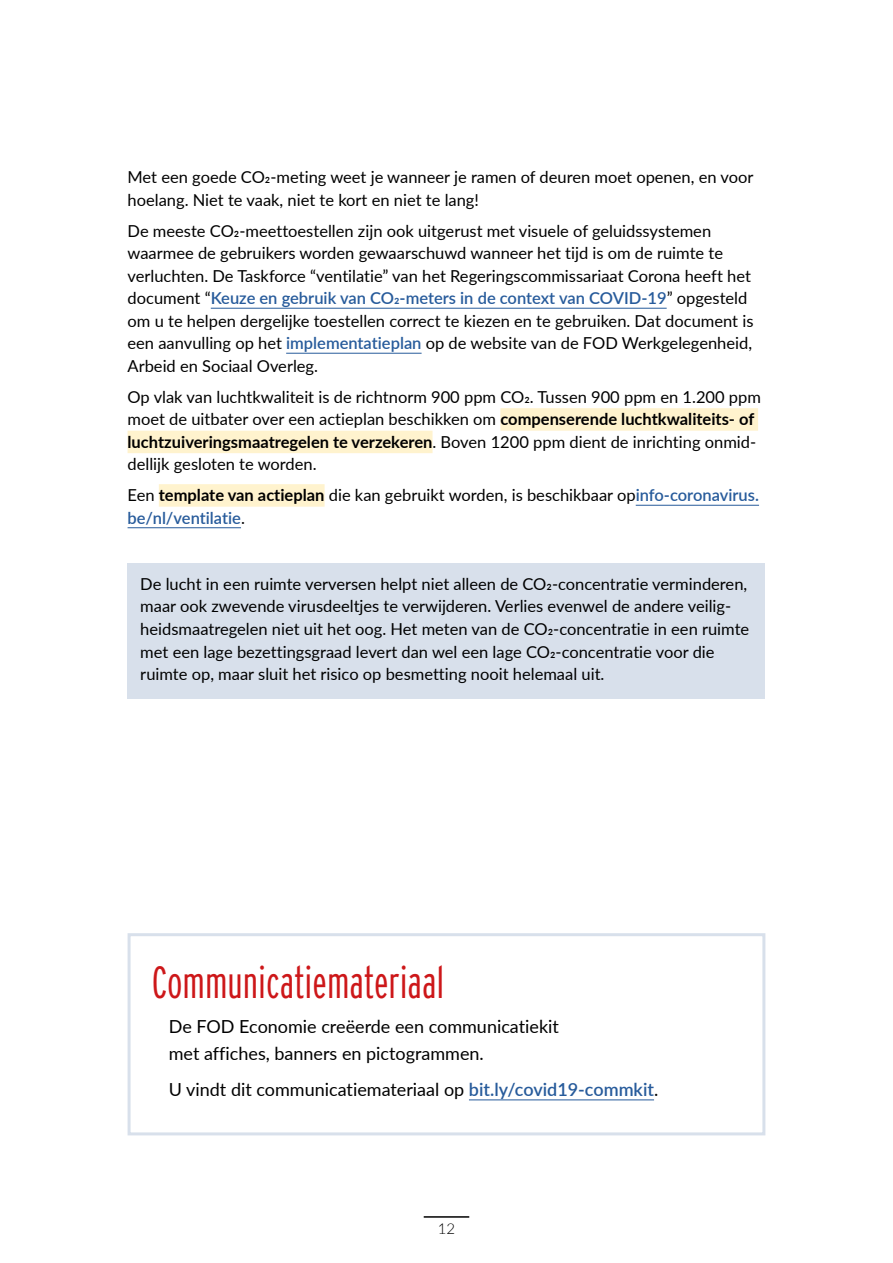
<style>
.page{position:relative;width:893px;height:1263px;background:#fff}
.page>*{position:absolute;margin:0;border:0;box-sizing:border-box;transform-origin:0 0}
.t1{font:300 45px "Interstate Compressed";color:#cd1719}
.t2{font:18px/27px "Lato";color:#000}
.t3{font:16.5px/22.5px "Lato";color:#000}
.t4{font:300 15px "Lato";color:#000}
.s1{font-weight:600;color:#275b9b}
.s2{font-weight:700}
</style>
<div class="page">
<hr style="left:424px;top:1216px;width:45px;height:2px;background:#000">
<hr style="left:211px;top:308px;width:456px;height:1px;background:#275b9b">
<hr style="left:286px;top:353px;width:136px;height:1px;background:#275b9b">
<div style="left:500px;top:408px;width:258px;height:23px;background:#fff3ce"></div>
<div style="left:128px;top:431px;width:305px;height:22px;background:#fff3ce"></div>
<div style="left:159px;top:484px;width:166px;height:23px;background:#fff3ce"></div>
<hr style="left:636px;top:505px;width:123px;height:1px;background:#275b9b">
<hr style="left:128px;top:527px;width:113px;height:1px;background:#275b9b">
<div style="left:128px;top:564px;width:637px;height:135px;background:#d8e0eb"></div>
<hr style="left:469px;top:1099px;width:185px;height:1px;background:#275b9b">
<div style="left:128px;top:933px;width:637px;height:202px;border:3px solid #d8e0eb"></div>
<p class="t3" style="left:128px;top:165px;width:627px">Met een goede CO2-meting weet je wanneer je ramen of deuren moet openen, en voor hoelang. Niet te vaak, niet te kort en niet te lang!</p>
<p class="t3" style="left:128px;top:219px;width:627px">De meeste CO2-meettoestellen zijn ook uitgerust met visuele of geluidssystemen waarmee de gebruikers worden gewaarschuwd wanneer het tijd is om de ruimte te verluchten. De Taskforce “ventilatie” van het Regeringscommissariaat Corona heeft het document “<span class="s1">Keuze en gebruik van CO2-meters in de context van COVID-19</span>” opgesteld om u te helpen dergelijke toestellen correct te kiezen en te gebruiken. Dat document is een aanvulling op het <span class="s1">implementatieplan</span> op de website van de FOD Werkgelegenheid, Arbeid en Sociaal Overleg.</p>
<p class="t3" style="left:128px;top:385px;width:635px">Op vlak van luchtkwaliteit is de richtnorm 900 ppm CO2. Tussen 900 ppm en 1.200 ppm moet de uitbater over een actieplan beschikken om <span class="s2">compenserende luchtkwaliteits- of luchtzuiveringsmaatregelen te verzekeren</span>. Boven 1200 ppm dient de inrichting onmid&shy;dellijk gesloten te worden.</p>
<p class="t3" style="left:128px;top:483px;width:633px">Een <span class="s2">template van actieplan</span> die kan gebruikt worden, is beschikbaar op<span class="s1">info-coronavirus. be/nl/ventilatie</span>.</p>
<p class="t3" style="left:140px;top:572px;width:610px">De lucht in een ruimte verversen helpt niet alleen de CO2-concentratie verminderen, maar ook zwevende virusdeeltjes te verwijderen. Verlies evenwel de andere veilig&shy;heidsmaatregelen niet uit het oog. Het meten van de CO2-concentratie in een ruimte met een lage bezettingsgraad levert dan wel een lage CO2-concentratie voor die ruimte op, maar sluit het risico op besmetting nooit helemaal uit.</p>
<h1 class="t1" style="left:152px;top:956px;width:294px">Communicatiemateriaal</h1>
<p class="t2" style="left:169px;top:1012px;width:392px">De FOD Economie creëerde een communicatiekit met affiches, banners en pictogrammen.</p>
<p class="t2" style="left:169px;top:1075px;width:491px">U vindt dit communicatiemateriaal op <span class="s1">bit.ly/covid19-commkit</span>.</p>
<p class="t4" style="left:438px;top:1218px;width:19px">12</p>
</div>
